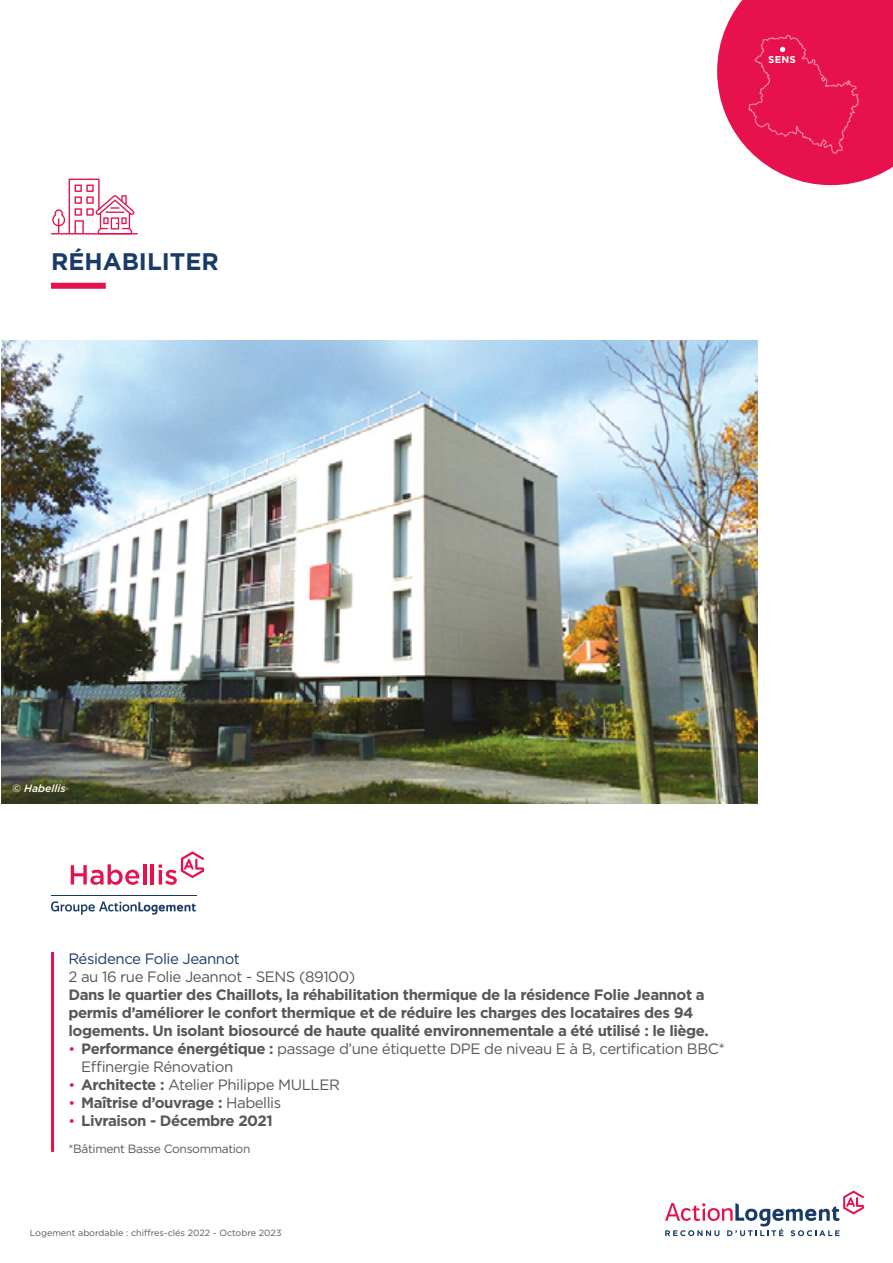
<style>
.page{position:relative;width:893px;height:1263px;background:#fff}
.page>*{position:absolute;margin:0;border:0;box-sizing:border-box;transform-origin:0 0}
.t1{font:700 24px "Gotham";color:#183b68}
.t2{font:700 15px/18px "Gotham";letter-spacing:-.03em;color:#575756}
.t3{font:15px/18px "Gotham";letter-spacing:-.03em;color:#575756}
.t4{font:15px "Gotham";letter-spacing:-.03em;color:#183b68}
.t5{font:12px "Gotham";letter-spacing:-.03em;color:#575756}
.t6{font:italic 500 10.5px "Gotham";color:#fff}
.t7{font:700 9.9px "Gotham";color:#fff}
.t8{font:9px "Gotham";color:#575756}
.s1{font-size:14.25px;color:#e6114d}
.s2{font-weight:700}
.s3{font-weight:400;font-size:14.25px;color:#e6114d}
.s4{font-weight:400}
</style>
<div class="page">
<svg style="left:665px;top:1191px;width:199px;height:45px"></svg>
<div style="left:51px;top:283px;width:55px;height:6px;background:#e6114d"></div>
<hr style="left:51px;top:233px;width:87px;height:1px;background:#e6114d">
<svg style="left:52px;top:179px;width:82px;height:55px"></svg>
<svg style="left:717px;top:0;width:176px;height:185px"></svg>
<img style="left:1px;top:340px;width:757px;height:464px">
<hr style="left:51px;top:952px;width:3px;height:200px;background:#e6114d">
<svg style="left:51px;top:901px;width:145px;height:14px"></svg>
<hr style="left:51px;top:895px;width:146px;height:1px;background:#183b68">
<svg style="left:71px;top:864px;width:68px;height:21px"></svg>
<hr style="left:143px;top:864px;width:3px;height:20px;background:#e6114d">
<hr style="left:151px;top:864px;width:3px;height:20px;background:#e6114d">
<svg style="left:159px;top:851px;width:45px;height:34px"></svg>
<h1 class="t1" style="left:51px;top:245px;width:169px">RÉHABILITER</h1>
<p class="t7" style="left:768px;top:53px;width:29px">SENS</p>
<p class="t6" style="left:12px;top:782px;width:55px">© Habellis</p>
<p class="t4" style="left:68px;top:949px;width:173px">Résidence Folie Jeannot</p>
<p class="t3" style="left:68px;top:967px;width:288px">2 au 16 rue Folie Jeannot - SENS (89100)</p>
<p class="t2" style="left:68px;top:986px;width:642px">Dans le quartier des Chaillots, la réhabilitation thermique de la résidence Folie Jeannot a permis d’améliorer le confort thermique et de réduire les charges des locataires des 94 logements. Un isolant biosourcé de haute qualité environnementale a été utilisé : le liège.</p>
<p class="t3" style="left:81px;top:1039px;width:645px;text-indent:-13px"><span class="s1">•</span> <span class="s2">Performance énergétique :</span> passage d’une étiquette DPE de niveau E à B, certification BBC*<br>Effinergie Rénovation</p>
<p class="t3" style="left:68px;top:1075px;width:273px"><span class="s1">•</span> <span class="s2">Architecte :</span> Atelier Philippe MULLER</p>
<p class="t2" style="left:68px;top:1094px;width:214px"><span class="s3">•</span> Maîtrise d’ouvrage : <span class="s4">Habellis</span></p>
<p class="t2" style="left:68px;top:1112px;width:206px"><span class="s3">•</span> Livraison - Décembre 2021</p>
<p class="t5" style="left:68px;top:1141px;width:183px">*Bâtiment Basse Consommation</p>
<p class="t8" style="left:30px;top:1227px;width:253px">Logement abordable : chiffres-clés 2022 - Octobre 2023</p>
</div>
